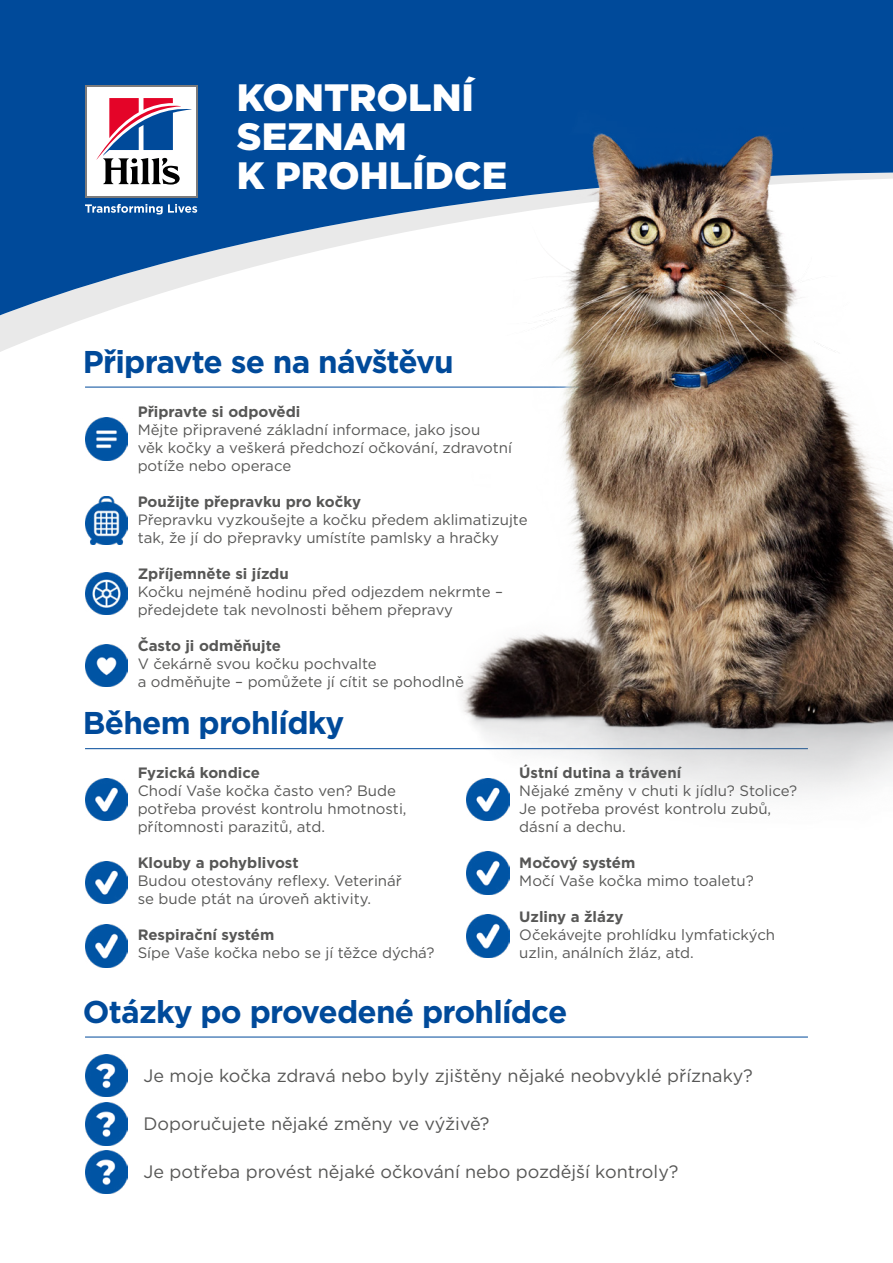
<style>
.page{position:relative;width:893px;height:1263px;background:#fff}
.page>*{position:absolute;margin:0;border:0;box-sizing:border-box;transform-origin:0 0}
.t1{font:900 38.1px/39px "Gotham";color:#fff}
.t2{font:700 31.5px "Gotham";letter-spacing:-.025em;color:#004a9a}
.t3{font:18px "Gotham";color:#575756}
.t4{font:15px/18px "Gotham";color:#575756}
.t5{font:700 15px "Gotham";color:#575756}
</style>
<div class="page">
<hr style="left:85px;top:387px;width:723px;height:1px;background:#004a9a">
<hr style="left:85px;top:1037px;width:723px;height:1px;background:#004a9a">
<svg style="left:0;top:0;width:893px;height:333px;background:#3871ae"></svg>
<div style="left:85px;top:85px;width:112px;height:112px;background:linear-gradient(to right,#fff,#fff)"></div>
<div style="left:87px;top:87px;width:108px;height:108px;background:#fff"></div>
<svg style="left:97px;top:98px;width:94px;height:87px"></svg>
<svg style="left:85px;top:204px;width:112px;height:11px"></svg>
<hr style="left:85px;top:748px;width:723px;height:1px;background:#004a9a">
<img style="left:85px;top:418px;width:43px;height:42px">
<img style="left:85px;top:496px;width:43px;height:48px">
<img style="left:85px;top:572px;width:43px;height:43px">
<img style="left:85px;top:644px;width:43px;height:43px">
<img style="left:85px;top:778px;width:43px;height:43px">
<img style="left:85px;top:861px;width:43px;height:42px">
<img style="left:467px;top:852px;width:42px;height:42px">
<img style="left:85px;top:924px;width:43px;height:43px">
<img style="left:467px;top:914px;width:42px;height:43px">
<img style="left:85px;top:1054px;width:43px;height:43px">
<img style="left:85px;top:1102px;width:43px;height:43px">
<img style="left:85px;top:1151px;width:43px;height:42px">
<img style="left:424px;top:43px;width:469px;height:778px">
<h1 class="t1" style="left:237px;top:77px;width:272px">KONTROLNÍ<br>SEZNAM<br>K PROHLÍDCE</h1>
<h2 class="t2" style="left:83px;top:341px;width:372px">Připravte se na návštěvu</h2>
<p class="t5" style="left:138px;top:402px;width:164px">Připravte si odpovědi</p>
<p class="t4" style="left:138px;top:421px;width:376px">Mějte připravené základní informace, jako jsou<br>věk kočky a veškerá předchozí očkování, zdravotní potíže nebo operace</p>
<p class="t5" style="left:138px;top:492px;width:225px">Použijte přepravku pro kočky</p>
<p class="t4" style="left:138px;top:511px;width:391px">Přepravku vyzkoušejte a kočku předem aklimatizujte tak, že jí do přepravky umístíte pamlsky a hračky</p>
<p class="t5" style="left:138px;top:564px;width:153px">Zpříjemněte si jízdu</p>
<p class="t4" style="left:138px;top:583px;width:367px">Kočku nejméně hodinu před odjezdem nekrmte – předejdete tak nevolnosti během přepravy</p>
<p class="t5" style="left:138px;top:636px;width:145px">Často ji odměňujte</p>
<p class="t4" style="left:138px;top:655px;width:328px">V čekárně svou kočku pochvalte<br>a odměňujte – pomůžete jí cítit se pohodlně</p>
<h2 class="t2" style="left:83px;top:702px;width:263px">Během prohlídky</h2>
<p class="t5" style="left:138px;top:763px;width:124px">Fyzická kondice</p>
<p class="t4" style="left:138px;top:782px;width:270px">Chodí Vaše kočka často ven? Bude potřeba provést kontrolu hmotnosti, přítomnosti parazitů, atd.</p>
<p class="t5" style="left:138px;top:853px;width:162px">Klouby a pohyblivost</p>
<p class="t4" style="left:138px;top:872px;width:266px">Budou otestovány reflexy. Veterinář se bude ptát na úroveň aktivity.</p>
<p class="t5" style="left:138px;top:925px;width:138px">Respirační systém</p>
<p class="t4" style="left:138px;top:944px;width:298px">Sípe Vaše kočka nebo se jí těžce dýchá?</p>
<p class="t5" style="left:519px;top:763px;width:163px">Ústní dutina a trávení</p>
<p class="t4" style="left:519px;top:782px;width:279px">Nějaké změny v chuti k jídlu? Stolice?<br>Je potřeba provést kontrolu zubů, dásní a dechu.</p>
<p class="t5" style="left:519px;top:853px;width:117px">Močový systém</p>
<p class="t4" style="left:519px;top:872px;width:236px">Močí Vaše kočka mimo toaletu?</p>
<p class="t5" style="left:519px;top:907px;width:106px">Uzliny a žlázy</p>
<p class="t4" style="left:519px;top:926px;width:257px">Očekávejte prohlídku lymfatických uzlin, análních žláz, atd.</p>
<h2 class="t2" style="left:83px;top:991px;width:486px">Otázky po provedené prohlídce</h2>
<p class="t3" style="left:144px;top:1064px;width:611px">Je moje kočka zdravá nebo byly zjištěny nějaké neobvyklé příznaky?</p>
<p class="t3" style="left:144px;top:1112px;width:348px">Doporučujete nějaké změny ve výživě?</p>
<p class="t3" style="left:144px;top:1160px;width:536px">Je potřeba provést nějaké očkování nebo pozdější kontroly?</p>
</div>
